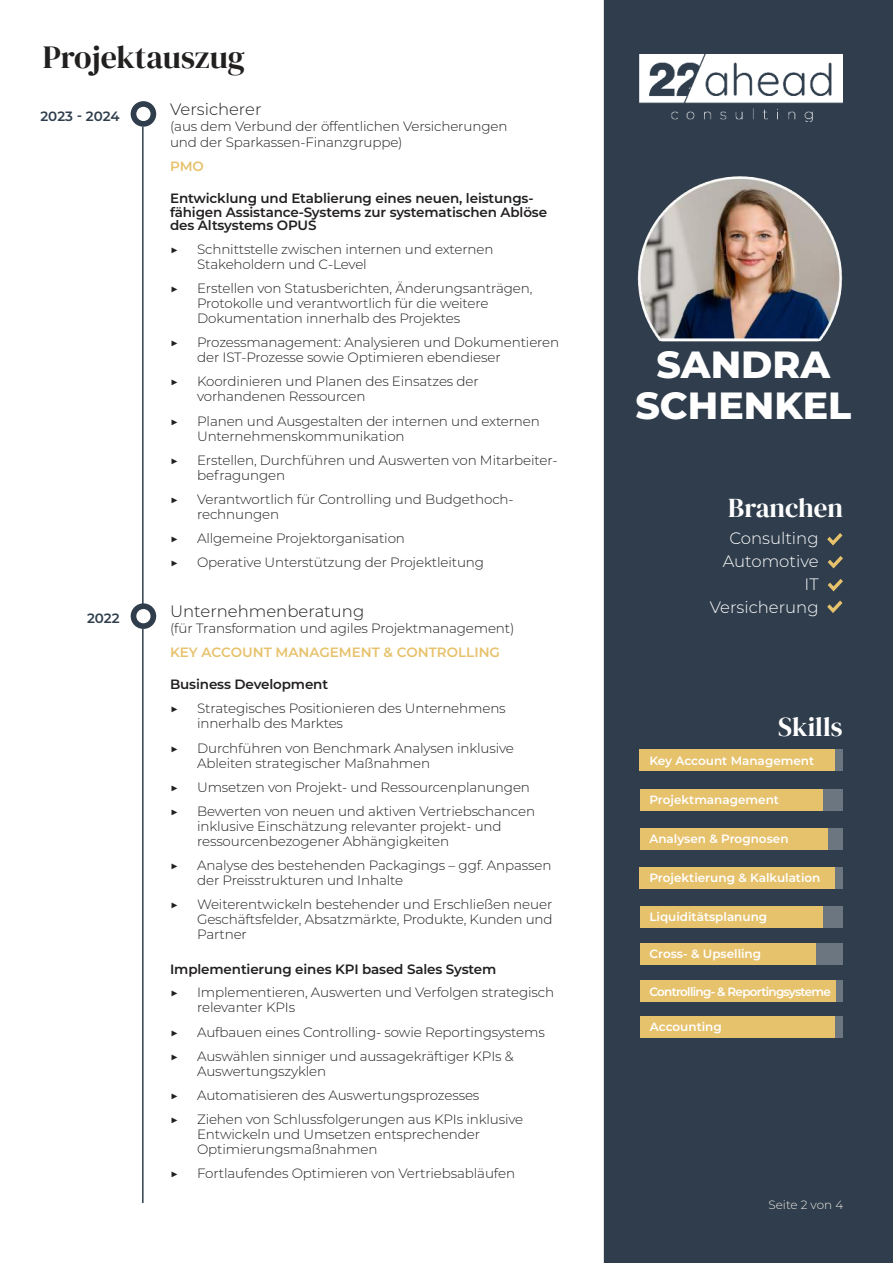
<style>
.page{position:relative;width:893px;height:1263px;background:#fff}
.page>*{position:absolute;margin:0;border:0;box-sizing:border-box;transform-origin:0 0}
.t1{font:800 37.8px/40.8px "Montserrat";color:#fff;text-align:center}
.t2{font:31.95px "DM Serif Display";color:#221f1f}
.t3{font:27px "DM Serif Display";color:#fff}
.t4{font:300 16.5px/23px "Montserrat";color:#fff;text-align:right}
.t5{font:300 16.5px "Montserrat";color:#221f1f}
.t6{font:300 13.5px/15px "Montserrat";letter-spacing:-.01em;color:#221f1f}
.t7{font:600 13.5px/13.5px "Montserrat";letter-spacing:-.01em;color:#221f1f}
.t8{font:600 13.5px "Montserrat";color:#e7c26d}
.t9{font:600 13.5px "Montserrat";letter-spacing:-.005em;color:#2f3d4c}
.t10{font:600 12px "Montserrat";color:#fff}
.t11{font:600 12px "Montserrat";letter-spacing:-.06em;color:#fff}
.t12{font:300 12px "Montserrat";color:#ece9e2}
</style>
<div class="page">
<div style="left:605px;top:1px;width:287px;height:1261px;background:#2f3d4c"></div>
<div style="left:604px;top:0;width:289px;height:1263px;border:2px solid #2f3d4c"></div>
<hr style="left:142px;top:127px;width:2px;height:480px;background:#2f3d4c">
<svg style="left:131px;top:101px;width:25px;height:26px"></svg>
<img style="left:639px;top:54px;width:204px;height:68px">
<div style="left:640px;top:867px;width:203px;height:21px;background:#6c7681"></div>
<div style="left:640px;top:867px;width:195px;height:21px;background:#e7c26d"></div>
<svg style="left:827px;top:828px;width:16px;height:21px"></svg>
<div style="left:640px;top:828px;width:187px;height:21px;background:#e7c26d"></div>
<div style="left:640px;top:789px;width:203px;height:21px;background:#6c7681"></div>
<div style="left:640px;top:789px;width:183px;height:21px;background:#e7c26d"></div>
<div style="left:640px;top:750px;width:203px;height:21px;background:#6c7681"></div>
<div style="left:640px;top:750px;width:195px;height:21px;background:#e7c26d"></div>
<div style="left:640px;top:906px;width:203px;height:21px;background:#6c7681"></div>
<div style="left:640px;top:906px;width:183px;height:21px;background:#e7c26d"></div>
<div style="left:640px;top:943px;width:203px;height:21px;background:#6c7681"></div>
<div style="left:640px;top:943px;width:175px;height:21px;background:#e7c26d"></div>
<svg style="left:835px;top:980px;width:8px;height:21px"></svg>
<div style="left:640px;top:980px;width:195px;height:21px;background:#e7c26d"></div>
<svg style="left:827px;top:533px;width:15px;height:12px"></svg>
<svg style="left:828px;top:556px;width:15px;height:12px"></svg>
<svg style="left:828px;top:579px;width:15px;height:12px"></svg>
<img style="left:637px;top:176px;width:206px;height:165px">
<hr style="left:661px;top:338px;width:157px;height:3px;background:#fff">
<div style="left:640px;top:1016px;width:203px;height:22px;background:#6c7681"></div>
<div style="left:640px;top:1016px;width:195px;height:22px;background:#e7c26d"></div>
<svg style="left:827px;top:600px;width:15px;height:13px"></svg>
<hr style="left:142px;top:629px;width:2px;height:574px;background:#2f3d4c">
<svg style="left:131px;top:603px;width:25px;height:26px"></svg>
<h2 class="t2" style="left:43px;top:46px;width:204px">Projektauszug</h2>
<p class="t9" style="left:40px;top:110px;width:81px">2023 - 2024</p>
<p class="t5" style="left:170px;top:101px;width:93px">Versicherer</p>
<p class="t6" style="left:170px;top:119px;width:339px;line-height:16.2px">(aus dem Verbund der öffentlichen Versicherungen und der Sparkassen-Finanzgruppe)</p>
<p class="t8" style="left:170px;top:159px;width:35px">PMO</p>
<p class="t7" style="left:170px;top:192px;width:379px">Entwicklung und Etablierung eines neuen, leistungs&shy;fähigen Assistance-Systems zur systematischen Ablöse des Altsystems OPUS</p>
<p class="t9" style="left:87px;top:612px;width:34px">2022</p>
<p class="t7" style="left:170px;top:243px;width:10px">▶</p>
<p class="t6" style="left:197px;top:242px;width:298px">Schnittstelle zwischen internen und externen<br>Stakeholdern und C-Level</p>
<p class="t7" style="left:170px;top:282px;width:10px">▶</p>
<p class="t6" style="left:197px;top:281px;width:337px">Erstellen von Statusberichten, Änderungsanträgen,<br>Protokolle und verantwortlich für die weitere<br>Dokumentation innerhalb des Projektes</p>
<p class="t7" style="left:170px;top:336px;width:10px">▶</p>
<p class="t6" style="left:197px;top:335px;width:364px">Prozessmanagement: Analysieren und Dokumentieren der IST-Prozesse sowie Optimieren ebendieser</p>
<p class="t7" style="left:170px;top:375px;width:10px">▶</p>
<p class="t6" style="left:197px;top:374px;width:283px">Koordinieren und Planen des Einsatzes der vorhandenen Ressourcen</p>
<p class="t7" style="left:170px;top:414px;width:10px">▶</p>
<p class="t6" style="left:197px;top:414px;width:344px">Planen und Ausgestalten der internen und externen<br>Unternehmenskommunikation</p>
<p class="t7" style="left:170px;top:454px;width:10px">▶</p>
<p class="t6" style="left:197px;top:453px;width:362px">Erstellen, Durchführen und Auswerten von Mitarbeiter&shy;befragungen</p>
<p class="t7" style="left:170px;top:493px;width:10px">▶</p>
<p class="t6" style="left:197px;top:492px;width:318px">Verantwortlich für Controlling und Budgethoch&shy;rechnungen</p>
<p class="t7" style="left:170px;top:532px;width:10px">▶</p>
<p class="t6" style="left:197px;top:531px;width:209px">Allgemeine Projektorganisation</p>
<p class="t7" style="left:170px;top:556px;width:10px">▶</p>
<p class="t6" style="left:197px;top:555px;width:288px">Operative Unterstützung der Projektleitung</p>
<p class="t5" style="left:170px;top:603px;width:196px">Unternehmenberatung</p>
<p class="t6" style="left:170px;top:621px;width:346px">(für Transformation und agiles Projektmanagement)</p>
<p class="t8" style="left:170px;top:646px;width:331px">KEY ACCOUNT MANAGEMENT &amp; CONTROLLING</p>
<p class="t7" style="left:170px;top:678px;width:160px">Business Development</p>
<p class="t7" style="left:170px;top:702px;width:10px">▶</p>
<p class="t6" style="left:197px;top:701px;width:310px">Strategisches Positionieren des Unternehmens innerhalb des Marktes</p>
<p class="t7" style="left:170px;top:741px;width:10px">▶</p>
<p class="t6" style="left:197px;top:741px;width:318px">Durchführen von Benchmark Analysen inklusive<br>Ableiten strategischer Maßnahmen</p>
<p class="t7" style="left:170px;top:781px;width:10px">▶</p>
<p class="t6" style="left:197px;top:780px;width:334px">Umsetzen von Projekt- und Ressourcenplanungen</p>
<p class="t7" style="left:170px;top:805px;width:10px">▶</p>
<p class="t6" style="left:197px;top:804px;width:339px">Bewerten von neuen und aktiven Vertriebschancen inklusive Einschätzung relevanter projekt- und ressourcenbezogener Abhängigkeiten</p>
<p class="t7" style="left:170px;top:859px;width:10px">▶</p>
<p class="t6" style="left:197px;top:858px;width:356px">Analyse des bestehenden Packagings – ggf. Anpassen der Preisstrukturen und Inhalte</p>
<p class="t7" style="left:170px;top:898px;width:10px">▶</p>
<p class="t6" style="left:197px;top:897px;width:357px;text-align:justify">Weiterentwickeln bestehender und Erschließen neuer Geschäftsfelder, Absatzmärkte, Produkte, Kunden und Partner</p>
<p class="t7" style="left:170px;top:957px;width:328px;line-height:23.7px">Implementierung eines KPI based Sales System ▶</p>
<p class="t6" style="left:197px;top:985px;width:359px">Implementieren, Auswerten und Verfolgen strategisch relevanter KPIs</p>
<p class="t7" style="left:170px;top:1025px;width:10px">▶</p>
<p class="t6" style="left:197px;top:1025px;width:349px">Aufbauen eines Controlling- sowie Reportingsystems</p>
<p class="t7" style="left:170px;top:1050px;width:10px">▶</p>
<p class="t6" style="left:197px;top:1049px;width:318px">Auswählen sinniger und aussagekräftiger KPIs &amp;<br>Auswertungszyklen</p>
<p class="t7" style="left:170px;top:1089px;width:10px">▶</p>
<p class="t6" style="left:197px;top:1088px;width:284px">Automatisieren des Auswertungsprozesses</p>
<p class="t7" style="left:170px;top:1113px;width:10px">▶</p>
<p class="t6" style="left:197px;top:1112px;width:328px">Ziehen von Schlussfolgerungen aus KPIs inklusive<br>Entwickeln und Umsetzen entsprechender<br>Optimierungsmaßnahmen</p>
<p class="t7" style="left:170px;top:1167px;width:10px">▶</p>
<p class="t6" style="left:197px;top:1166px;width:319px">Fortlaufendes Optimieren von Vertriebsabläufen</p>
<h1 class="t1" style="left:635px;top:345px;width:217px">SANDRA<br>SCHENKEL</h1>
<h3 class="t3" style="left:728px;top:498px;width:116px">Branchen</h3>
<p class="t4" style="left:710px;top:527px;width:110px">Consulting<br>Automotive<br>IT<br>Versicherung</p>
<h3 class="t3" style="left:778px;top:717px;width:66px">Skills</h3>
<p class="t10" style="left:649px;top:755px;width:166px">Key Account Management</p>
<p class="t10" style="left:649px;top:794px;width:131px">Projektmanagement</p>
<p class="t10" style="left:649px;top:833px;width:141px">Analysen &amp; Prognosen</p>
<p class="t10" style="left:649px;top:872px;width:173px">Projektierung &amp; Kalkulation</p>
<p class="t10" style="left:649px;top:911px;width:119px">Liquiditätsplanung</p>
<p class="t10" style="left:649px;top:948px;width:113px">Cross- &amp; Upselling</p>
<p class="t11" style="left:649px;top:986px;width:183px">Controlling- &amp; Reportingsysteme</p>
<p class="t10" style="left:650px;top:1021px;width:73px">Accounting</p>
<p class="t12" style="left:768px;top:1199px;width:76px">Seite 2 von 4</p>
</div>
